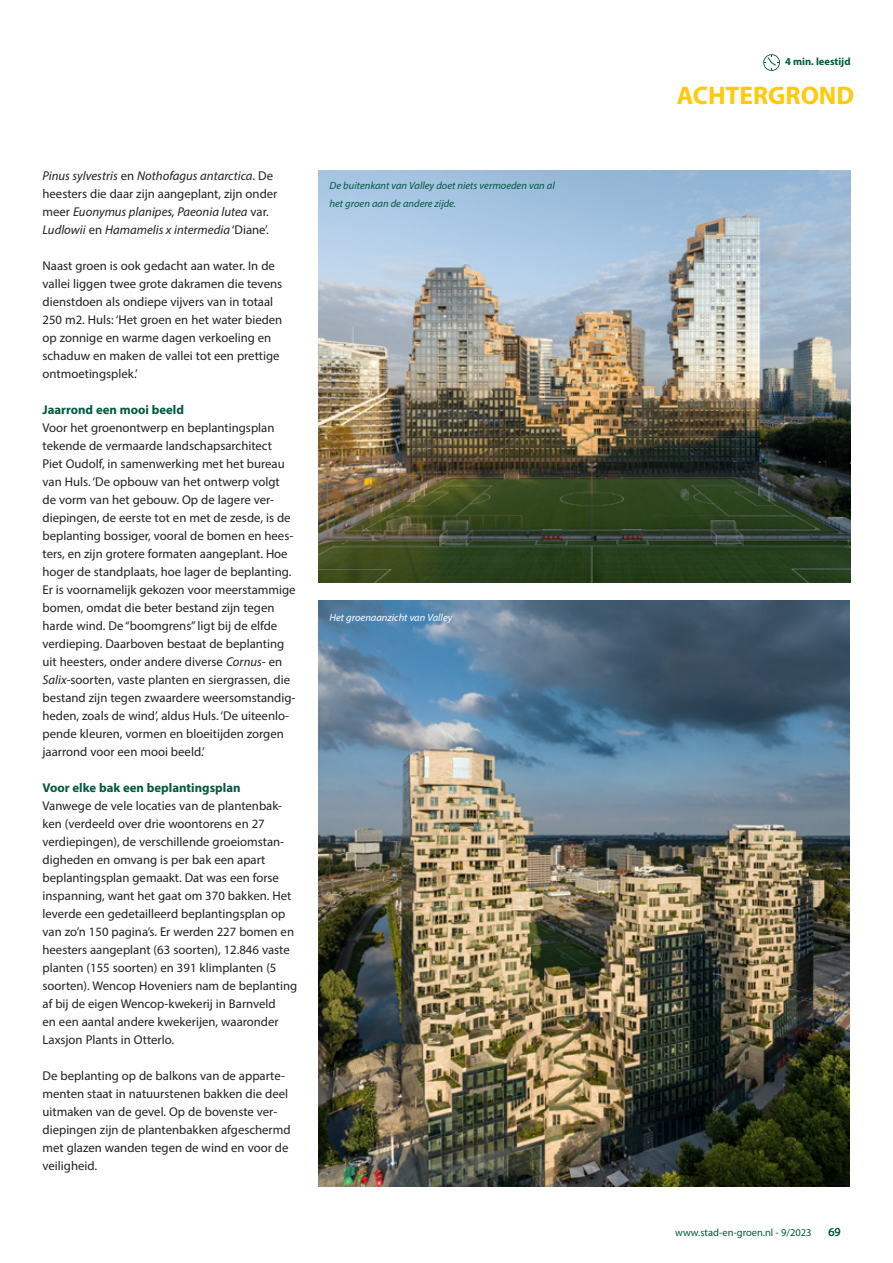
<style>
.page{position:relative;width:893px;height:1263px;background:#fff}
.page>*{position:absolute;margin:0;border:0;box-sizing:border-box;transform-origin:0 0}
.t1{font:700 25.5px "Myriad Pro";color:#feca0a}
.t2{font:12.75px/18px "Myriad Pro";color:#231f20}
.t3{font:italic 12.75px/18px "Myriad Pro";color:#231f20}
.t4{font:700 12.75px "Myriad Pro";color:#005840}
.t5{font:12px "Myriad Pro";color:#005840}
.t6{font:italic 10.5px/18px "Myriad Pro";color:#005840}
.t7{font:10.5px "Myriad Pro";color:#005840}
.t8{font:italic 10.5px "Myriad Pro";color:#fff}
.t9{font:700 10.5px "Myriad Pro";color:#005840}
.s1{font-style:normal}
.s2{font-style:italic}
</style>
<div class="page">
<img style="left:319px;top:170px;width:531px;height:413px">
<img style="left:319px;top:600px;width:530px;height:586px">
<svg style="left:763px;top:54px;width:17px;height:17px"></svg>
<p class="t3" style="left:43px;top:167px;width:236px">Pinus sylvestris <span class="s1">en</span> Nothofagus antarctica<span class="s1">. De heesters die daar zijn aangeplant, zijn onder meer</span> Euonymus planipes, Paeonia lutea <span class="s1">var.<br></span>Ludlowii <span class="s1">en</span> Hamamelis x intermedia <span class="s1">‘Diane’.</span></p>
<p class="t2" style="left:43px;top:257px;width:241px">Naast groen is ook gedacht aan water. In de vallei liggen twee grote dakramen die tevens dienstdoen als ondiepe vijvers van in totaal 250 m2. Huls: ‘Het groen en het water bieden op zonnige en warme dagen verkoeling en schaduw en maken de vallei tot een prettige ontmoetingsplek.’</p>
<p class="t4" style="left:43px;top:401px;width:143px">Jaarrond een mooi beeld</p>
<p class="t2" style="left:43px;top:419px;width:255px">Voor het groenontwerp en beplantingsplan tekende de vermaarde landschapsarchitect<br>Piet Oudolf, in samenwerking met het bureau van Huls. ‘De opbouw van het ontwerp volgt de vorm van het gebouw. Op de lagere ver&shy;diepingen, de eerste tot en met de zesde, is de beplanting bossiger, vooral de bomen en hees&shy;ters, en zijn grotere formaten aangeplant. Hoe hoger de standplaats, hoe lager de beplanting.<br>Er is voornamelijk gekozen voor meerstammige bomen, omdat die beter bestand zijn tegen harde wind. De “boomgrens” ligt bij de elfde verdieping. Daarboven bestaat de beplanting uit heesters, onder andere diverse <span class="s2">Cornus</span>- en <span class="s2">Salix</span>-soorten, vaste planten en siergrassen, die bestand zijn tegen zwaardere weersomstandig&shy;heden, zoals de wind’, aldus Huls. ‘De uiteenlo&shy;pende kleuren, vormen en bloeitijden zorgen jaarrond voor een mooi beeld.’</p>
<p class="t4" style="left:43px;top:779px;width:200px">Voor elke bak een beplantingsplan</p>
<p class="t2" style="left:43px;top:797px;width:256px">Vanwege de vele locaties van de plantenbak&shy;ken (verdeeld over drie woontorens en 27 verdiepingen), de verschillende groeiomstan&shy;digheden en omvang is per bak een apart beplantingsplan gemaakt. Dat was een forse inspanning, want het gaat om 370 bakken. Het leverde een gedetailleerd beplantingsplan op van zo’n 150 pagina’s. Er werden 227 bomen en heesters aangeplant (63 soorten), 12.846 vaste planten (155 soorten) en 391 klimplanten (5 soorten). Wencop Hoveniers nam de beplanting af bij de eigen Wencop-kwekerij in Barnveld<br>en een aantal andere kwekerijen, waaronder Laxsjon Plants in Otterlo.</p>
<p class="t2" style="left:43px;top:1067px;width:250px">De beplanting op de balkons van de apparte&shy;menten staat in natuurstenen bakken die deel uitmaken van de gevel. Op de bovenste ver&shy;diepingen zijn de plantenbakken afgeschermd met glazen wanden tegen de wind en voor de veiligheid.</p>
<p class="t6" style="left:330px;top:176px;width:227px">De buitenkant van Valley doet niets vermoeden van al het groen aan de andere zijde.</p>
<p class="t8" style="left:330px;top:611px;width:124px">Het groenaanzicht van Valley</p>
<p class="t9" style="left:785px;top:55px;width:67px">4 min. leestijd</p>
<h1 class="t1" style="left:677px;top:79px;width:179px">ACHTERGROND</h1>
<p class="t7" style="left:675px;top:1226px;width:138px">www.stad-en-groen.nl - 9/2023</p>
<p class="t5" style="left:828px;top:1224px;width:14px">69</p>
</div>
